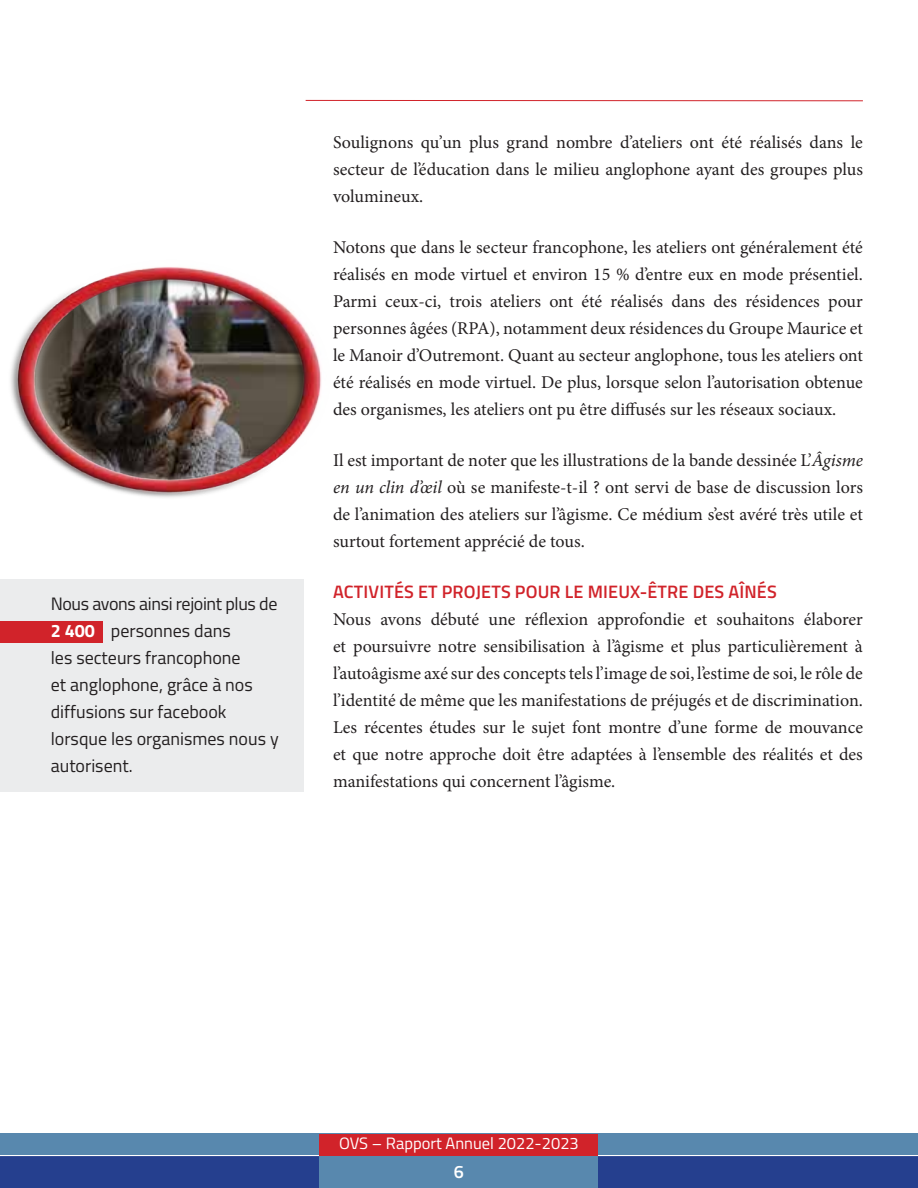
<style>
.page{position:relative;width:918px;height:1188px;background:#fff}
.page>*{position:absolute;margin:0;border:0;box-sizing:border-box;transform-origin:0 0}
.t1{font:18px/27px "Minion Pro";color:#231f20;text-align:justify}
.t2{font:18px/27px "Titillium";color:#231f20}
.t3{font:600 18px "Titillium";letter-spacing:.01em;color:#d1232a}
.t4{font:600 18px "Titillium";color:#fff}
.t5{font:16.5px "Titillium";color:#fff}
.s1{font-weight:700;color:#fff}
.s2{font-style:italic}
</style>
<div class="page">
<div style="left:0;top:579px;width:303px;height:213px;background:#ebeced"></div>
<div style="left:0;top:1155px;width:918px;height:33px;background:#253f8e"></div>
<div style="left:0;top:1133px;width:918px;height:22px;background:#5888ae"></div>
<div style="left:320px;top:1134px;width:278px;height:54px;background:#d1232a"></div>
<div style="left:320px;top:1157px;width:278px;height:31px;background:#5888ae"></div>
<img style="left:10px;top:267px;width:312px;height:231px">
<hr style="left:306px;top:100px;width:557px;height:1px;background:#d1232a">
<div style="left:0;top:621px;width:103px;height:22px;background:#d1232a"></div>
<p class="t2" style="left:51px;top:590px;width:229px">Nous avons ainsi rejoint plus de<br><span class="s1">2 400</span> personnes dans<br>les secteurs francophone<br>et anglophone, grâce à nos diffusions sur facebook lorsque les organismes nous y autorisent.</p>
<p class="t1" style="left:333px;top:129px;width:531px">Soulignons qu’un plus grand nombre d’ateliers ont été réalisés dans le secteur de l’éducation dans le milieu anglophone ayant des groupes plus volumineux.</p>
<p class="t1" style="left:333px;top:234px;width:531px">Notons que dans le secteur francophone, les ateliers ont généralement été réalisés en mode virtuel et environ 15 % d’entre eux en mode présentiel.<br>Parmi ceux-ci, trois ateliers ont été réalisés dans des résidences pour personnes âgées (RPA), notamment deux résidences du Groupe Maurice et le Manoir d’Outremont. Quant au secteur anglophone, tous les ateliers ont été réalisés en mode virtuel. De plus, lorsque selon l’autorisation obtenue des organismes, les ateliers ont pu être diffusés sur les réseaux sociaux.</p>
<p class="t1" style="left:333px;top:447px;width:532px">Il est important de noter que les illustrations de la bande dessinée L’<span class="s2">Âgisme en un clin d’œil</span> où se manifeste-t-il ? ont servi de base de discussion lors de l’animation des ateliers sur l’âgisme. Ce médium s’est avéré très utile et surtout fortement apprécié de tous.</p>
<p class="t3" style="left:333px;top:578px;width:445px">ACTIVITÉS ET PROJETS POUR LE MIEUX-ÊTRE DES AÎNÉS</p>
<p class="t1" style="left:333px;top:606px;width:531px">Nous avons débuté une réflexion approfondie et souhaitons élaborer et poursuivre notre sensibilisation à l’âgisme et plus particulièrement à l’autoâgisme axé sur des concepts tels l’image de soi, l’estime de soi, le rôle de l’identité de même que les manifestations de préjugés et de discrimination.<br>Les récentes études sur le sujet font montre d’une forme de mouvance et que notre approche doit être adaptées à l’ensemble des réalités et des manifestations qui concernent l’âgisme.</p>
<p class="t5" style="left:339px;top:1132px;width:241px">OVS – Rapport Annuel 2022-2023</p>
<p class="t4" style="left:454px;top:1158px;width:12px">6</p>
</div>
